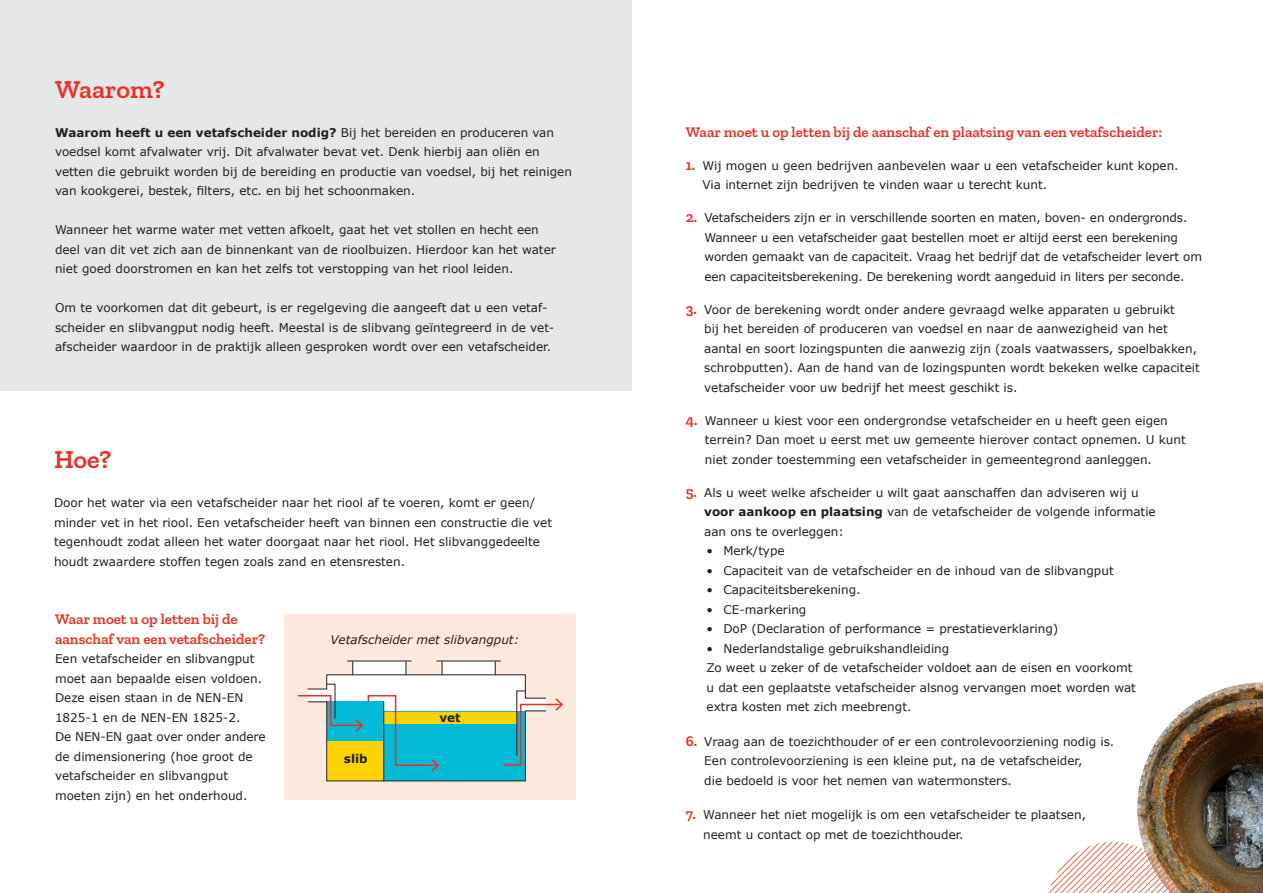
<style>
.page{position:relative;width:1263px;height:893px;background:#fff}
.page>*{position:absolute;margin:0;border:0;box-sizing:border-box;transform-origin:0 0}
.t1{font:600 26.25px "Zilla Slab";color:#ee2e22}
.t2{font:600 15px/19.5px "Zilla Slab";color:#ee2e22}
.t3{font:12px/19.5px "Verdana";color:#231f20}
.t4{font:italic 12px "Verdana";color:#231f20}
.t5{font:700 12px "Verdana";color:#231f20}
.s1{font-weight:700}
.s2{font-family:"Zilla Slab";font-weight:600;font-size:15px;color:#ee2e22}
</style>
<div class="page">
<div style="left:285px;top:615px;width:291px;height:185px;background:#fde9dd"></div>
<div style="left:0;top:0;width:631px;height:390px;background:#e6e7e9"></div>
<img style="left:1048px;top:682px;width:215px;height:211px">
<svg style="left:297px;top:661px;width:266px;height:121px"></svg>
<p class="t1" style="left:55px;top:74px;width:111px">Waarom?</p>
<p class="t3" style="left:55px;top:123px;width:518px"><span class="s1">Waarom heeft u een vetafscheider nodig?</span> Bij het bereiden en produceren van voedsel komt afvalwater vrij. Dit afvalwater bevat vet. Denk hierbij aan oliën en vetten die gebruikt worden bij de bereiding en productie van voedsel, bij het reinigen van kookgerei, bestek, filters, etc. en bij het schoonmaken.</p>
<p class="t3" style="left:55px;top:220px;width:502px">Wanneer het warme water met vetten afkoelt, gaat het vet stollen en hecht een deel van dit vet zich aan de binnenkant van de rioolbuizen. Hierdoor kan het water niet goed doorstromen en kan het zelfs tot verstopping van het riool leiden.</p>
<p class="t3" style="left:55px;top:298px;width:499px">Om te voorkomen dat dit gebeurt, is er regelgeving die aangeeft dat u een vetaf&shy;scheider en slibvangput nodig heeft. Meestal is de slibvang geïntegreerd in de vet&shy;afscheider waardoor in de praktijk alleen gesproken wordt over een vetafscheider.</p>
<p class="t1" style="left:54px;top:445px;width:59px">Hoe?</p>
<p class="t3" style="left:54px;top:493px;width:500px">Door het water via een vetafscheider naar het riool af te voeren, komt er geen/ minder vet in het riool. Een vetafscheider heeft van binnen een constructie die vet tegenhoudt zodat alleen het water doorgaat naar het riool. Het slibvanggedeelte houdt zwaardere stoffen tegen zoals zand en etensresten.</p>
<p class="t2" style="left:55px;top:610px;width:212px">Waar moet u op letten bij de aanschaf van een vetafscheider?</p>
<p class="t3" style="left:55px;top:649px;width:212px">Een vetafscheider en slibvangput moet aan bepaalde eisen voldoen.<br>Deze eisen staan in de NEN-EN<br>1825-1 en de NEN-EN 1825-2.<br>De NEN-EN gaat over onder andere de dimensionering (hoe groot de vetafscheider en slibvangput moeten zijn) en het onderhoud.</p>
<p class="t4" style="left:330px;top:632px;width:190px">Vetafscheider met slibvangput:</p>
<p class="t5" style="left:344px;top:751px;width:25px">slib</p>
<p class="t5" style="left:439px;top:710px;width:23px">vet</p>
<p class="t2" style="left:686px;top:122px;width:478px">Waar moet u op letten bij de aanschaf en plaatsing van een vetafscheider:</p>
<p class="t3" style="left:702px;top:156px;width:478px;text-indent:-17px"><span class="s2">1.</span> Wij mogen u geen bedrijven aanbevelen waar u een vetafscheider kunt kopen.<br>Via internet zijn bedrijven te vinden waar u terecht kunt.</p>
<p class="t3" style="left:704px;top:208px;width:499px;text-indent:-19px"><span class="s2">2.</span> Vetafscheiders zijn er in verschillende soorten en maten, boven- en ondergronds.<br>Wanneer u een vetafscheider gaat bestellen moet er altijd eerst een berekening worden gemaakt van de capaciteit. Vraag het bedrijf dat de vetafscheider levert om een capaciteitsberekening. De berekening wordt aangeduid in liters per seconde.</p>
<p class="t3" style="left:704px;top:300px;width:497px;text-indent:-18px"><span class="s2">3.</span> Voor de berekening wordt onder andere gevraagd welke apparaten u gebruikt<br>bij het bereiden of produceren van voedsel en naar de aanwezigheid van het aantal en soort lozingspunten die aanwezig zijn (zoals vaatwassers, spoelbakken, schrobputten). Aan de hand van de lozingspunten wordt bekeken welke capaciteit vetafscheider voor uw bedrijf het meest geschikt is.</p>
<p class="t3" style="left:705px;top:411px;width:483px;text-indent:-19px"><span class="s2">4.</span> Wanneer u kiest voor een ondergrondse vetafscheider en u heeft geen eigen terrein? Dan moet u eerst met uw gemeente hierover contact opnemen. U kunt niet zonder toestemming een vetafscheider in gemeentegrond aanleggen.</p>
<p class="t3" style="left:704px;top:483px;width:453px;text-indent:-18px"><span class="s2">5.</span> Als u weet welke afscheider u wilt gaat aanschaffen dan adviseren wij u <span class="s1">voor aankoop en plaatsing</span> van de vetafscheider de volgende informatie aan ons te overleggen:</p>
<p class="t3" style="left:707px;top:541px;width:80px">• Merk/type</p>
<p class="t3" style="left:707px;top:561px;width:409px">• Capaciteit van de vetafscheider en de inhoud van de slibvangput</p>
<p class="t3" style="left:707px;top:580px;width:156px">• Capaciteitsberekening.</p>
<p class="t3" style="left:707px;top:600px;width:101px">• CE-markering</p>
<p class="t3" style="left:707px;top:619px;width:353px">• DoP (Declaration of performance = prestatieverklaring)</p>
<p class="t3" style="left:707px;top:639px;width:244px">• Nederlandstalige gebruikshandleiding</p>
<p class="t3" style="left:707px;top:658px;width:431px">Zo weet u zeker of de vetafscheider voldoet aan de eisen en voorkomt u dat een geplaatste vetafscheider alsnog vervangen moet worden wat extra kosten met zich meebrengt.</p>
<p class="t3" style="left:704px;top:732px;width:411px;text-indent:-18px"><span class="s2">6.</span> Vraag aan de toezichthouder of er een controlevoorziening nodig is.<br>Een controlevoorziening is een kleine put, na de vetafscheider,<br>die bedoeld is voor het nemen van watermonsters.</p>
<p class="t3" style="left:703px;top:805px;width:384px;text-indent:-17px"><span class="s2">7.</span> Wanneer het niet mogelijk is om een vetafscheider te plaatsen, neemt u contact op met de toezichthouder.</p>
</div>
